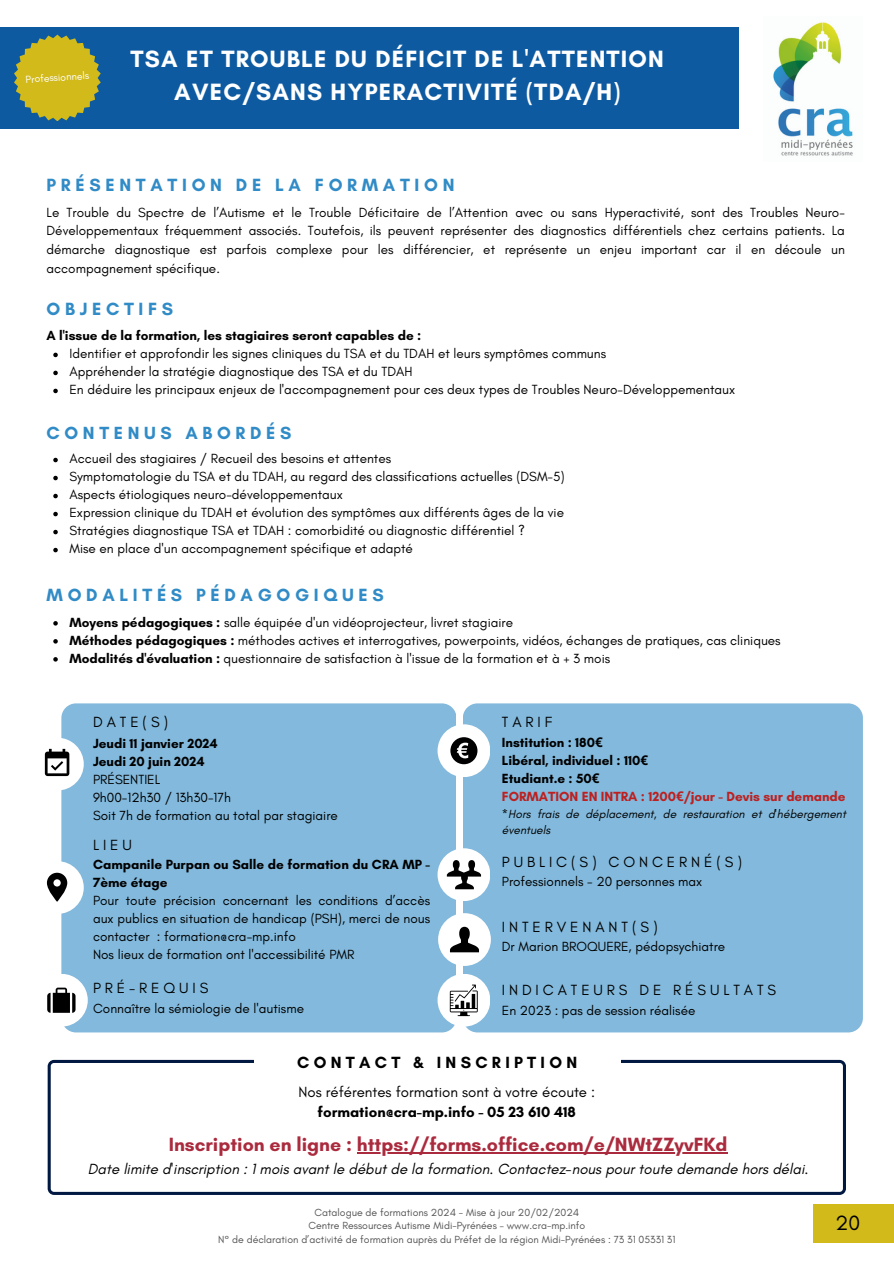
<style>
.page{position:relative;width:894px;height:1264px;background:#fff}
.page>*{position:absolute;margin:0;border:0;box-sizing:border-box;transform-origin:0 0}
.t1{font:700 24px/32.7px "Glacial Indifference";letter-spacing:.05em;color:#fff;text-align:center}
.t2{font:21px "Glacial Indifference";color:#000}
.t3{font:700 19.5px "Glacial Indifference";color:#ab2b3e}
.t4{font:700 18px "Glacial Indifference";letter-spacing:.26em;color:#308bc6}
.t5{font:700 17.85px "Glacial Indifference";letter-spacing:.26em;color:#308bc6}
.t6{font:700 16.5px "Glacial Indifference";letter-spacing:.26em;color:#000}
.t7{font:italic 15px "Glacial Indifference";color:#000}
.t8{font:15px "Glacial Indifference";letter-spacing:.26em;color:#000}
.t9{font:15px "Glacial Indifference";color:#000}
.t10{font:700 15px "Glacial Indifference";color:#000}
.t11{font:13.5px/18px "Glacial Indifference";color:#000}
.t12{font:700 13.5px/18px "Glacial Indifference";color:#000}
.t13{font:italic 12px/16px "Glacial Indifference";color:#000}
.t14{font:10.5px/14px "Glacial Indifference";color:#545454;text-align:center}
.t15{font:10.5px "Glacial Indifference";color:#fff}
.s1{font-weight:700}
.s2{font-family:"Noto Sans"}
.s3{color:#bd2020}
.s4{font-family:"Noto Sans";color:#bd2020}
</style>
<div class="page">
<div style="left:0;top:27px;width:738px;height:102px;background:#0e5aa1"></div>
<img style="left:773px;top:22px;width:80px;height:134px">
<div style="left:61px;top:703px;width:395px;height:329px;background:#82b9dc;border-radius:15px"></div>
<div style="left:462px;top:703px;width:400px;height:329px;background:#82b9dc;border-radius:15px"></div>
<div style="left:31px;top:861px;width:53px;height:52px;background:#fff;border-radius:50%"></div>
<svg style="left:47px;top:872px;width:20px;height:29px"></svg>
<div style="left:437px;top:724px;width:53px;height:53px;background:#fff;border-radius:50%"></div>
<div style="left:450px;top:737px;width:27px;height:27px;background:#000;border-radius:50%"></div>
<svg style="left:456px;top:742px;width:12px;height:16px"></svg>
<div style="left:35px;top:973px;width:53px;height:53px;background:#fff;border-radius:50%"></div>
<svg style="left:47px;top:987px;width:28px;height:25px"></svg>
<div style="left:438px;top:913px;width:52px;height:52px;background:#fff;border-radius:50%"></div>
<svg style="left:450px;top:926px;width:29px;height:26px"></svg>
<div style="left:31px;top:737px;width:53px;height:53px;background:#fff;border-radius:50%"></div>
<svg style="left:45px;top:749px;width:24px;height:27px"></svg>
<div style="left:437px;top:848px;width:53px;height:53px;background:#fff;border-radius:50%"></div>
<svg style="left:446px;top:860px;width:35px;height:29px"></svg>
<div style="left:437px;top:973px;width:53px;height:53px;background:#fff;border-radius:50%"></div>
<svg style="left:449px;top:984px;width:28px;height:32px"></svg>
<div style="left:813px;top:1204px;width:80px;height:39px;background:#d1ba1a"></div>
<svg style="left:14px;top:35px;width:87px;height:86px"></svg>
<svg style="left:53px;top:458px;width:5px;height:4px"></svg>
<svg style="left:53px;top:476px;width:5px;height:4px"></svg>
<svg style="left:53px;top:494px;width:5px;height:4px"></svg>
<svg style="left:53px;top:512px;width:5px;height:4px"></svg>
<svg style="left:53px;top:530px;width:5px;height:4px"></svg>
<svg style="left:53px;top:548px;width:5px;height:4px"></svg>
<svg style="left:53px;top:353px;width:5px;height:4px"></svg>
<svg style="left:53px;top:371px;width:5px;height:4px"></svg>
<svg style="left:53px;top:389px;width:5px;height:4px"></svg>
<svg style="left:53px;top:621px;width:5px;height:4px"></svg>
<svg style="left:53px;top:639px;width:5px;height:4px"></svg>
<svg style="left:53px;top:657px;width:5px;height:4px"></svg>
<svg style="left:48px;top:1059px;width:797px;height:135px"></svg>
<div style="left:254px;top:1053px;width:366px;height:39px;background:#fff"></div>
<hr style="left:357px;top:1152px;width:370px;height:1px;background:#ab2b3e">
<p class="t15" style="left:25px;top:73px;width:65px;rotate:-4deg">Professionnels</p>
<h1 class="t1" style="left:131px;top:42px;width:534px">TSA ET TROUBLE DU DÉFICIT DE L'ATTENTION<br>AVEC/SANS HYPERACTIVITÉ (TDA/H)</h1>
<h3 class="t4" style="left:46px;top:174px;width:409px">PRÉSENTATION DE LA FORMATION</h3>
<p class="t11" style="left:46px;top:202px;width:799px;line-height:18.9px;text-align:justify">Le Trouble du Spectre de l’Autisme et le Trouble Déficitaire de l’Attention avec ou sans Hyperactivité, sont des Troubles Neuro-Développementaux fréquemment associés. Toutefois, ils peuvent représenter des diagnostics différentiels chez certains patients. La démarche diagnostique est parfois complexe pour les différencier, et représente un enjeu important car il en découle un accompagnement spécifique.</p>
<h3 class="t4" style="left:46px;top:298px;width:128px">OBJECTIFS</h3>
<p class="t12" style="left:46px;top:326px;width:376px">A l'issue de la formation, les stagiaires seront capables de :</p>
<p class="t11" style="left:69px;top:344px;width:667px">Identifier et approfondir les signes cliniques du TSA et du TDAH et leurs symptômes communs<br>Appréhender la stratégie diagnostique des TSA et du TDAH<br>En déduire les principaux enjeux de l'accompagnement pour ces deux types de Troubles Neuro-Développementaux</p>
<h3 class="t5" style="left:46px;top:422px;width:246px">CONTENUS ABORDÉS</h3>
<p class="t11" style="left:69px;top:449px;width:496px">Accueil des stagiaires / Recueil des besoins et attentes<br>Symptomatologie du TSA et du TDAH, au regard des classifications actuelles (DSM-5)<br>Aspects étiologiques neuro-développementaux<br>Expression clinique du TDAH et évolution des symptômes aux différents âges de la vie Stratégies diagnostique TSA et TDAH : comorbidité ou diagnostic différentiel ?<br>Mise en place d'un accompagnement spécifique et adapté</p>
<h3 class="t4" style="left:46px;top:584px;width:339px">MODALITÉS PÉDAGOGIQUES</h3>
<p class="t11" style="left:69px;top:613px;width:712px"><span class="s1">Moyens pédagogiques :</span> salle équipée d'un vidéoprojecteur, livret stagiaire<br><span class="s1">Méthodes pédagogiques :</span> méthodes actives et interrogatives, powerpoints, vidéos, échanges de pratiques, cas cliniques<br><span class="s1">Modalités d'évaluation :</span> questionnaire de satisfaction à l'issue de la formation et à + 3 mois</p>
<p class="t8" style="left:93px;top:712px;width:77px">DATE(S)</p>
<p class="t12" style="left:93px;top:734px;width:126px">Jeudi 11 janvier 2024<br>Jeudi 20 juin 2024</p>
<p class="t11" style="left:93px;top:770px;width:246px">PRÉSENTIEL<br>9h00-12h30 / 13h30-17h<br>Soit 7h de formation au total par stagiaire</p>
<p class="t8" style="left:93px;top:835px;width:40px">LIEU</p>
<p class="t12" style="left:93px;top:855px;width:338px">Campanile Purpan ou Salle de formation du CRA MP -<br>7ème étage</p>
<p class="t11" style="left:93px;top:891px;width:338px">Pour toute précision concernant les conditions d’accès aux publics en situation de handicap (PSH), merci de nous contacter : formation@cra-mp.info<br>Nos lieux de formation ont l'accessibilité PMR</p>
<p class="t8" style="left:93px;top:978px;width:117px">PRÉ-REQUIS</p>
<p class="t11" style="left:93px;top:999px;width:212px">Connaître la sémiologie de l'autisme</p>
<p class="t8" style="left:501px;top:712px;width:52px">TARIF</p>
<p class="t12" style="left:501px;top:732px;width:345px">Institution : 180<span class="s2">€<br></span>Libéral, individuel : 110<span class="s2">€<br></span>Etudiant.e : 50<span class="s2">€<br></span><span class="s3">FORMATION EN INTRA : 1200</span><span class="s4">€</span><span class="s3">/jour - Devis sur demande</span></p>
<p class="t13" style="left:501px;top:805px;width:345px">*Hors frais de déplacement, de restauration et d'hébergement éventuels</p>
<p class="t8" style="left:501px;top:853px;width:242px">PUBLIC(S) CONCERNÉ(S)</p>
<p class="t11" style="left:501px;top:872px;width:202px">Professionnels - 20 personnes max</p>
<p class="t8" style="left:501px;top:917px;width:157px">INTERVENANT(S)</p>
<p class="t11" style="left:501px;top:937px;width:225px">Dr Marion BROQUERE, pédopsychiatre</p>
<p class="t8" style="left:501px;top:980px;width:276px">INDICATEURS DE RÉSULTATS</p>
<p class="t11" style="left:501px;top:1001px;width:195px">En 2023 : pas de session réalisée</p>
<p class="t6" style="left:297px;top:1052px;width:281px">CONTACT &amp; INSCRIPTION</p>
<p class="t9" style="left:298px;top:1083px;width:298px">Nos référentes formation sont à votre écoute :</p>
<p class="t10" style="left:317px;top:1102px;width:260px">formation@cra-mp.info - 05 23 610 418</p>
<h3 class="t3" style="left:169px;top:1132px;width:560px">Inscription en ligne : https://forms.office.com/e/NWtZZyvFKd</h3>
<p class="t7" style="left:88px;top:1159px;width:721px">Date limite d'inscription : 1 mois avant le début de la formation. Contactez-nous pour toute demande hors délai.</p>
<p class="t14" style="left:314px;top:1205px;width:266px">Catalogue de formations 2024 - Mise à jour 20/02/2024</p>
<p class="t14" style="left:218px;top:1218px;width:458px">Centre Ressources Autisme Midi-Pyrénées – www.cra-mp.info<br>N° de déclaration d’activité de formation auprès du Préfet de la région Midi-Pyrénées : 73 31 05331 31</p>
<h2 class="t2" style="left:835px;top:1210px;width:26px">20</h2>
</div>
